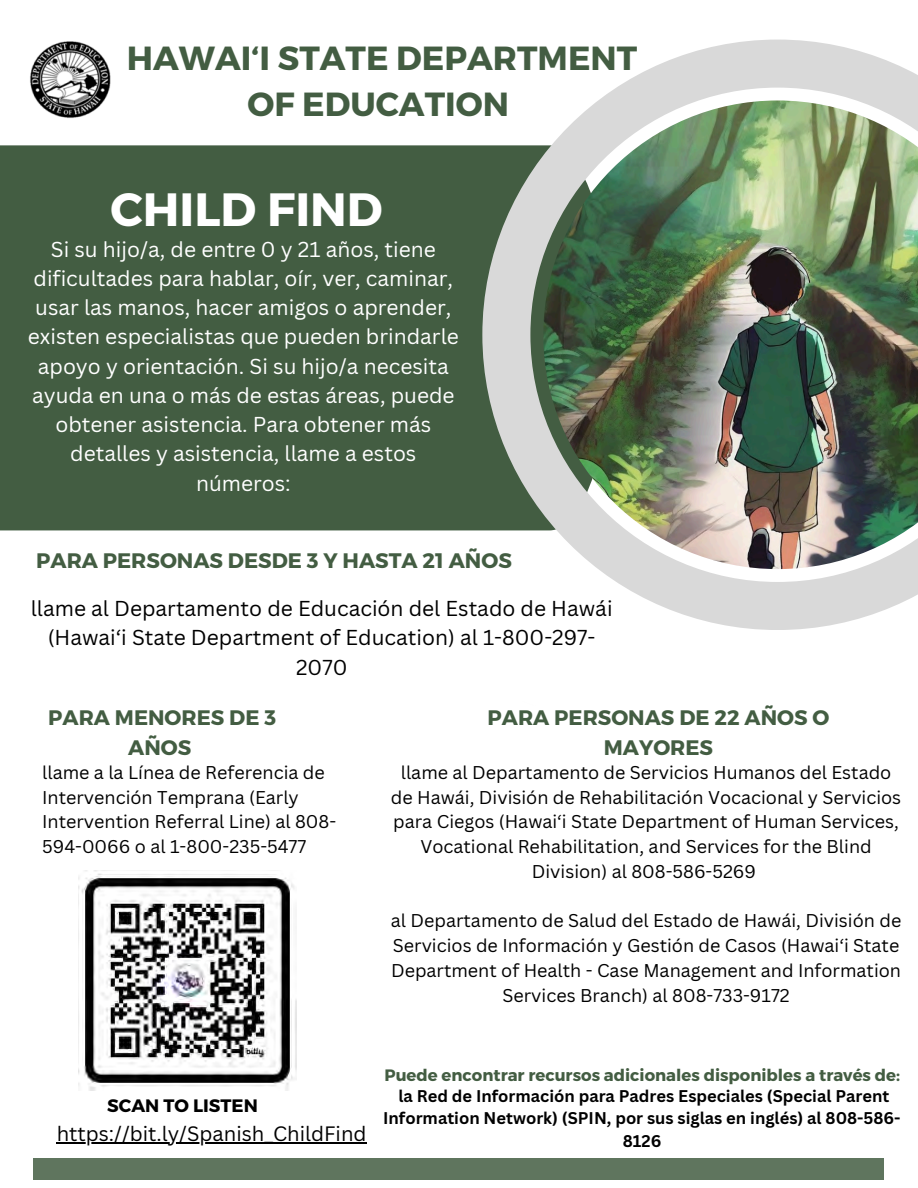
<style>
.page{position:relative;width:918px;height:1188px;background:#fff}
.page>*{position:absolute;margin:0;border:0;box-sizing:border-box;transform-origin:0 0}
.t1{font:700 46.65px "Montserrat";color:#fff}
.t2{font:700 33.45px/46.2px "Montserrat";color:#435d42;text-align:center}
.t3{font:21px/29.2px "Canva Sans";color:#fff;text-align:center}
.t4{font:21px/29.2px "Canva Sans";color:#000;text-align:center}
.t5{font:700 21px/29.2px "Montserrat";color:#435d42;text-align:center}
.t6{font:20.25px "Canva Sans";color:#000}
.t7{font:18px/24.8px "Canva Sans";color:#000;text-align:center}
.t8{font:700 18px "Montserrat";color:#000}
.t9{font:700 16.5px/22.5px "Canva Sans";color:#000;text-align:center}
.t10{font:700 16.5px "Montserrat";color:#435d42}
</style>
<div class="page">
<div style="left:0;top:145px;width:482px;height:385px;background:#435d42"></div>
<div style="left:34px;top:1158px;width:850px;height:22px;background:#5f755e"></div>
<img style="left:30px;top:41px;width:81px;height:77px">
<img style="left:482px;top:40px;width:436px;height:590px">
<img style="left:78px;top:870px;width:218px;height:221px">
<hr style="left:57px;top:1142px;width:310px;height:1px;background:#000">
<p class="t2" style="left:127px;top:34px;width:512px">HAWAI‘I STATE DEPARTMENT<br>OF EDUCATION</p>
<p class="t1" style="left:111px;top:179px;width:274px">CHILD FIND</p>
<h3 class="t3" style="left:28px;top:234px;width:432px">Si su hijo/a, de entre 0 y 21 años, tiene dificultades para hablar, oír, ver, caminar, usar las manos, hacer amigos o aprender, existen especialistas que pueden brindarle apoyo y orientación. Si su hijo/a necesita ayuda en una o más de estas áreas, puede obtener asistencia. Para obtener más detalles y asistencia, llame a estos números:</h3>
<h1 class="t5" style="left:36px;top:545px;width:477px">PARA PERSONAS DESDE 3 Y HASTA 21 AÑOS</h1>
<h3 class="t4" style="left:31px;top:593px;width:583px">llame al Departamento de Educación del Estado de Hawái (Hawai‘i State Department of Education) al 1-800-297-<br>2070</h3>
<h4 class="t5" style="left:48px;top:702px;width:229px">PARA MENORES DE 3<br>AÑOS</h4>
<h3 class="t5" style="left:488px;top:702px;width:343px">PARA PERSONAS DE 22 AÑOS O<br>MAYORES</h3>
<h5 class="t7" style="left:42px;top:760px;width:296px;text-align:left">llame a la Línea de Referencia de<br>Intervención Temprana (Early<br>Intervention Referral Line) al 808-<br>594-0066 o al 1-800-235-5477</h5>
<h4 class="t7" style="left:391px;top:760px;width:512px">llame al Departamento de Servicios Humanos del Estado de Hawái, División de Rehabilitación Vocacional y Servicios para Ciegos (Hawai‘i State Department of Human Services, Vocational Rehabilitation, and Services for the Blind Division) al 808-586-5269</h4>
<p class="t7" style="left:391px;top:908px;width:512px">al Departamento de Salud del Estado de Hawái, División de Servicios de Información y Gestión de Casos (Hawai‘i State Department of Health - Case Management and Information Services Branch) al 808-733-9172</p>
<h4 class="t8" style="left:107px;top:1094px;width:152px">SCAN TO LISTEN</h4>
<p class="t6" style="left:57px;top:1119px;width:311px">https://bit.ly/Spanish_ChildFind</p>
<p class="t10" style="left:384px;top:1064px;width:517px">Puede encontrar recursos adicionales disponibles a través de:</p>
<p class="t9" style="left:383px;top:1084px;width:519px">la Red de Información para Padres Especiales (Special Parent<br>Information Network) (SPIN, por sus siglas en inglés) al 808-586-<br>8126</p>
</div>
